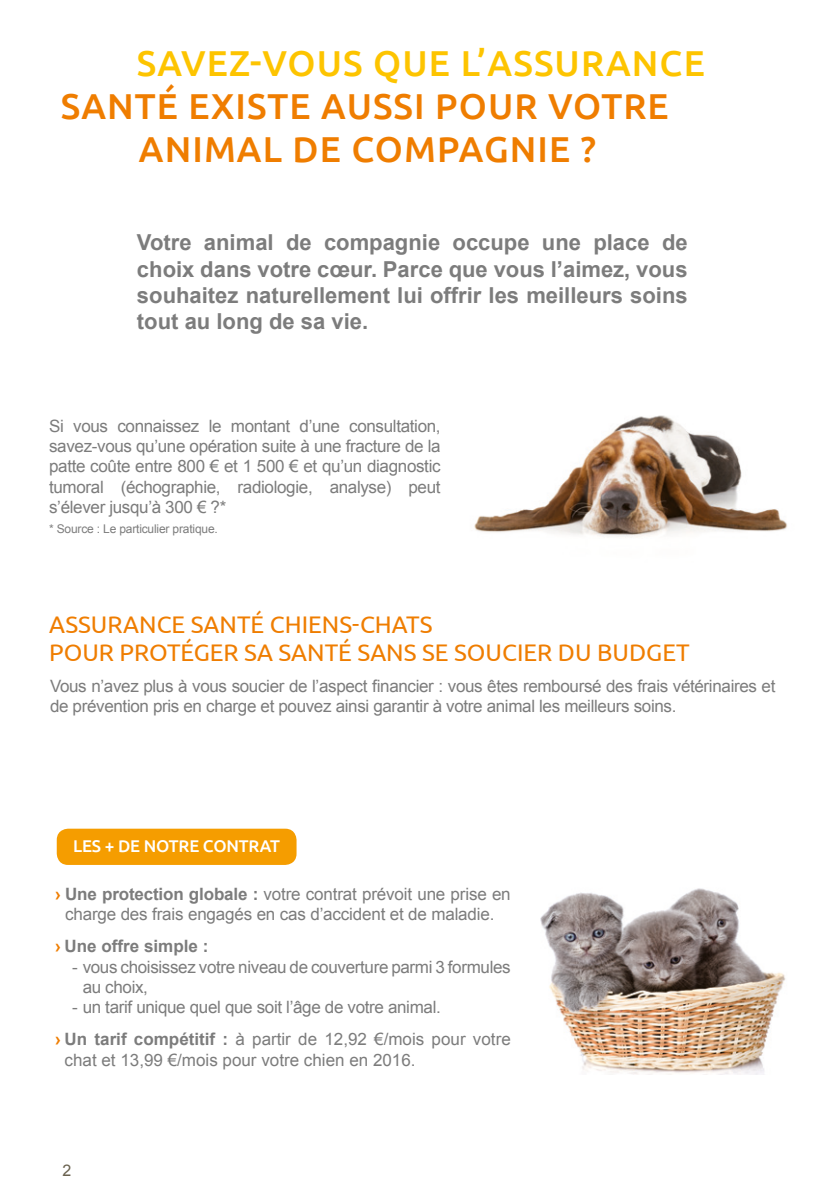
<style>
.page{position:relative;width:840px;height:1191px;background:#fff}
.page>*{position:absolute;margin:0;border:0;box-sizing:border-box;transform-origin:0 0}
.Titre_niveau_1{font:500 36px "Ubuntu";letter-spacing:.03em;color:#ef7d00}
.Titre_niveau_1-2{font:500 36px "Ubuntu";letter-spacing:.03em;color:#fdc400}
.t1{font:24px/28.8px "Ubuntu";color:#ef7d00}
.t2{font:700 22px/26.4px "Arial";color:#7c7c7c;text-align:justify}
.t3{font:17px/20.4px "Arial";letter-spacing:-.02em;color:#7c7c7c}
.t4{font:17px/20.4px "Arial";color:#7c7c7c}
.Point_clé{font:500 17px "Ubuntu";letter-spacing:-.01em;color:#fff}
.t5{font:700 17px "Arial";color:#7c7c7c}
.t6{font:16px "Arial";color:#6a624f}
.t7{font:12px "Arial";letter-spacing:-.015em;color:#7c7c7c}
.s1{font-weight:700;color:#ef7d00}
.s2{font-weight:700}
.s3{color:#ef7d00}
</style>
<div class="page">
<img style="left:540px;top:888px;width:246px;height:186px">
<div style="left:57px;top:828px;width:239px;height:37px;background:#f59d00;border-radius:11px"></div>
<img style="left:474px;top:415px;width:313px;height:122px">
<p class="Titre_niveau_1-2" style="left:137px;top:40px;width:569px">SAVEZ-VOUS QUE L’ASSURANCE</p>
<p class="Titre_niveau_1" style="left:61px;top:83px;width:609px">SANTÉ EXISTE AUSSI POUR VOTRE</p>
<p class="Titre_niveau_1" style="left:139px;top:127px;width:458px">ANIMAL DE COMPAGNIE ?</p>
<p class="t2" style="left:137px;top:230px;width:552px">Votre animal de compagnie occupe une place de choix dans votre cœur. Parce que vous l’aimez, vous souhaitez naturellement lui offrir les meilleurs soins tout au long de sa vie.</p>
<p class="t3" style="left:49px;top:415px;width:393px;text-align:justify">Si vous connaissez le montant d’une consultation, savez-vous qu’une opération suite à une fracture de la patte coûte entre 800 € et 1 500 € et qu’un diagnostic tumoral (échographie, radiologie, analyse) peut s’élever jusqu’à 300 € ?*</p>
<p class="t7" style="left:49px;top:521px;width:170px">* Source : Le particulier pratique.</p>
<p class="t1" style="left:49px;top:609px;width:641px">ASSURANCE SANTÉ CHIENS-CHATS<br>POUR PROTÉGER SA SANTÉ SANS SE SOUCIER DU BUDGET</p>
<p class="t3" style="left:50px;top:676px;width:726px">Vous n’avez plus à vous soucier de l’aspect financier : vous êtes remboursé des frais vétérinaires et de prévention pris en charge et pouvez ainsi garantir à votre animal les meilleurs soins.</p>
<p class="Point_clé" style="left:73px;top:835px;width:208px">LES + DE NOTRE CONTRAT</p>
<p class="t3" style="left:55px;top:884px;width:457px;text-align:center"><span class="s1">›</span> <span class="s2">Une protection globale :</span> votre contrat prévoit une prise en charge des frais engagés en cas d’accident et de maladie.</p>
<p class="t5" style="left:55px;top:935px;width:154px"><span class="s3">›</span> Une offre simple :</p>
<p class="t3" style="left:83px;top:956px;width:429px;text-indent:-10px">- vous choisissez votre niveau de couverture parmi 3 formules au choix,</p>
<p class="t3" style="left:72px;top:997px;width:370px">- un tarif unique quel que soit l’âge de votre animal.</p>
<p class="t4" style="left:65px;top:1029px;width:447px;text-indent:-9px"><span class="s1">›</span> <span class="s2">Un tarif compétitif :</span> à partir de 12,92 €/mois pour votre chat et 13,99 €/mois pour votre chien en 2016.</p>
<p class="t6" style="left:62px;top:1159px;width:10px">2</p>
</div>
